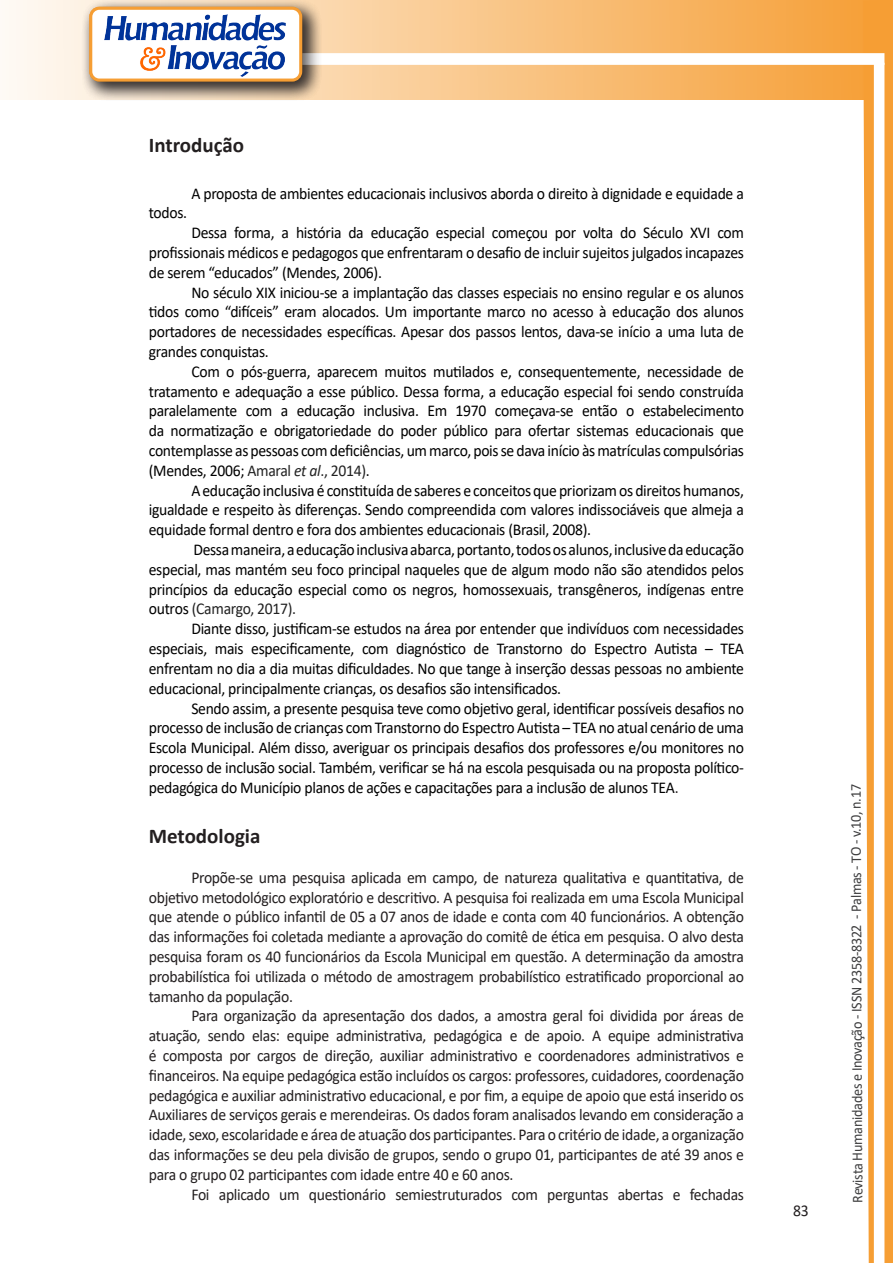
<style>
.page{position:relative;width:893px;height:1263px;background:#fff}
.page>*{position:absolute;margin:0;border:0;box-sizing:border-box;transform-origin:0 0}
.Titulo_2{font:700 21px "Calibri";color:#231f20}
.texto{font:16.5px/19.8px "Calibri";letter-spacing:-.02em;color:#000;text-align:justify;scale:.95 1}
.texto-2{font:16.5px/19.8px "Calibri";letter-spacing:-.02em;color:#231f20;text-align:justify;scale:.95 1}
.t1{font:15px "Calibri";letter-spacing:-.025em;color:#3e3e3f;scale:.95 1}
.s1{color:#222}
.s2{font-style:italic;color:#222}
.s3{color:#231f20}
</style>
<div class="page">
<svg style="left:5px;top:0;width:858px;height:100px;background:#f9c484"></svg>
<div style="left:302px;top:53px;width:582px;height:12px;background:#fff;border:2px solid #fff"></div>
<svg style="left:863px;top:0;width:30px;height:1263px"></svg>
<div style="left:81px;top:0;width:241px;height:102px;background:#231f20;opacity:.75"></div>
<div style="left:91px;top:8px;width:210px;height:72px;background:#fff;border-radius:9px"></div>
<img style="left:104px;top:14px;width:181px;height:62px">
<div style="left:89px;top:7px;width:213px;height:75px;border:3px solid #f69e34;border-radius:9px"></div>
<p class="Titulo_2" style="left:149px;top:130px;width:97px">Introdução</p>
<p class="texto" style="left:191px;top:183px;width:583px">A proposta de ambientes educacionais inclusivos aborda o direito à dignidade e equidade a</p>
<p class="texto" style="left:149px;top:203px;width:42px">todos.</p>
<p class="texto" style="left:149px;top:222px;width:628px;text-indent:43px">Dessa forma, a história da educação especial começou por volta do Século XVI com profissionais médicos e pedagogos que enfrentaram o desafio de incluir sujeitos julgados incapazes de serem “educados” (Mendes, 2006).</p>
<p class="texto" style="left:149px;top:282px;width:628px;text-indent:43px">No século XIX iniciou-se a implantação das classes especiais no ensino regular e os alunos tidos como “difíceis” eram alocados. Um importante marco no acesso à educação dos alunos portadores de necessidades específicas. Apesar dos passos lentos, dava-se início a uma luta de grandes conquistas.</p>
<p class="texto" style="left:149px;top:361px;width:628px;text-indent:43px">Com o pós-guerra, aparecem muitos mutilados e, consequentemente, necessidade de tratamento e adequação a esse público. Dessa forma, a educação especial foi sendo construída paralelamente com a educação inclusiva. Em 1970 começava-se então o estabelecimento da normatização e obrigatoriedade do poder público para ofertar sistemas educacionais que contemplasse as pessoas com deficiências, um marco, pois se dava início às matrículas compulsórias (Mendes, 2006; <span class="s1">Amaral</span> <span class="s2">et al</span><span class="s1">., 2014)</span>.</p>
<p class="texto" style="left:149px;top:480px;width:628px;text-indent:43px">A educação inclusiva é constituída de saberes e conceitos que priorizam os direitos humanos, igualdade e respeito às diferenças. Sendo compreendida com valores indissociáveis que almeja a equidade formal dentro e fora dos ambientes educacionais (Brasil, 2008).</p>
<p class="texto" style="left:149px;top:539px;width:628px;text-indent:45px">Dessa maneira, a educação inclusiva abarca, portanto, todos os alunos, inclusive da educação especial, mas mantém seu foco principal naqueles que de algum modo não são atendidos pelos princípios da educação especial como os negros, homossexuais, transgêneros, indígenas entre outros <span class="s1">(Camargo, 2017).</span></p>
<p class="texto" style="left:149px;top:618px;width:628px;text-indent:43px">Diante disso, justificam-se estudos na área por entender que indivíduos com necessidades especiais, mais especificamente, com diagnóstico de Transtorno do Espectro Autista – TEA enfrentam no dia a dia muitas dificuldades. No que tange à inserção dessas pessoas no ambiente educacional, principalmente crianças, os desafios são intensificados.</p>
<p class="texto" style="left:149px;top:698px;width:628px;text-indent:43px">Sendo assim, a presente pesquisa teve como objetivo geral, identificar possíveis desafios no processo de inclusão de crianças com Transtorno do Espectro Autista – TEA no atual cenário de uma Escola Municipal. Além disso, averiguar os principais desafios dos professores e/ou monitores no processo de inclusão social. Também, verificar se há na escola pesquisada ou na proposta político&shy;pedagógica do Município planos de ações e capacitações para a inclusão de alunos TEA<span class="s3">.</span></p>
<p class="Titulo_2" style="left:149px;top:821px;width:113px">Metodologia</p>
<p class="texto-2" style="left:149px;top:867px;width:628px;text-indent:43px">Propõe-se uma pesquisa aplicada em campo, de natureza qualitativa e quantitativa, de objetivo metodológico exploratório e descritivo. A pesquisa foi realizada em uma Escola Municipal que atende o público infantil de 05 a 07 anos de idade e conta com 40 funcionários. A obtenção das informações foi coletada mediante a aprovação do comitê de ética em pesquisa. O alvo desta pesquisa foram os 40 funcionários da Escola Municipal em questão. A determinação da amostra probabilística foi utilizada o método de amostragem probabilístico estratificado proporcional ao tamanho da população.</p>
<p class="texto-2" style="left:149px;top:1005px;width:628px;text-indent:43px">Para organização da apresentação dos dados, a amostra geral foi dividida por áreas de atuação, sendo elas: equipe administrativa, pedagógica e de apoio. A equipe administrativa é composta por cargos de direção, auxiliar administrativo e coordenadores administrativos e financeiros. Na equipe pedagógica estão incluídos os cargos: professores, cuidadores, coordenação pedagógica e auxiliar administrativo educacional, e por fim, a equipe de apoio que está inserido os Auxiliares de serviços gerais e merendeiras. Os dados foram analisados levando em consideração a idade, sexo, escolaridade e área de atuação dos participantes. Para o critério de idade, a organização das informações se deu pela divisão de grupos, sendo o grupo 01, participantes de até 39 anos e para o grupo 02 participantes com idade entre 40 e 60 anos.</p>
<p class="texto-2" style="left:191px;top:1184px;width:583px">Foi aplicado um questionário semiestruturados com perguntas abertas e fechadas</p>
<p class="texto-2" style="left:793px;top:1200px;width:18px">83</p>
<p class="t1" style="left:846px;top:1203px;width:442px;rotate:-90deg">Revista Humanidades e Inovação - ISSN 2358-8322 - Palmas - TO - v.10, n.17</p>
</div>
